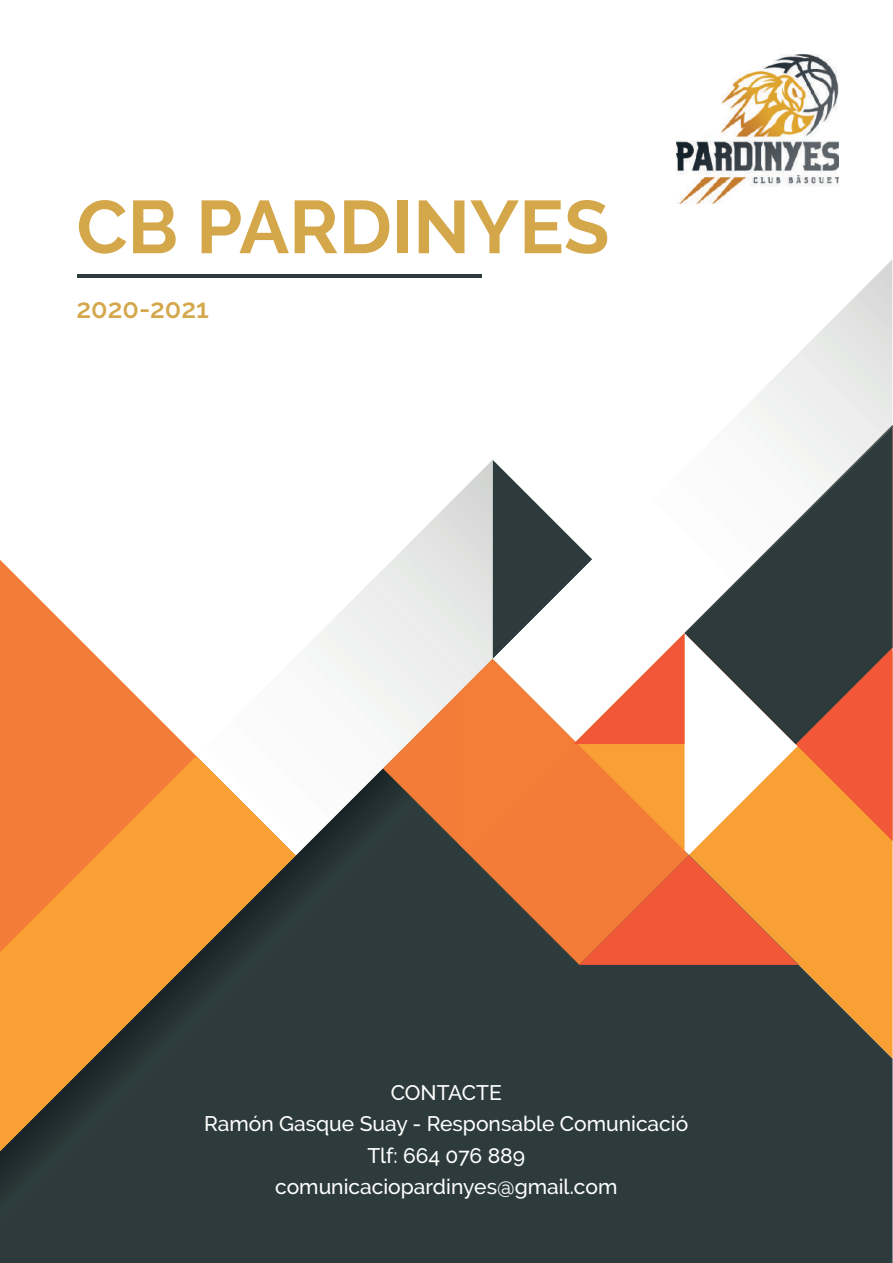
<style>
.page{position:relative;width:893px;height:1263px;background:#fff}
.page>*{position:absolute;margin:0;border:0;box-sizing:border-box;transform-origin:0 0}
.t1{font:700 74.4px "Raleway";color:#d3a74a}
.t2{font:600 26.85px "Raleway";color:#d3a74a}
.t3{font:500 21px/31.5px "Raleway";color:#fff;text-align:center}
</style>
<div class="page">
<svg style="left:0;top:841px;width:892px;height:422px;background:#43453b"></svg>
<div style="left:0;top:1151px;width:493px;height:72px;background:#2e3b3c"></div>
<svg style="left:799px;top:744px;width:93px;height:97px;background:#f47a36"></svg>
<img style="left:0;top:460px;width:493px;height:691px">
<svg style="left:0;top:756px;width:296px;height:395px;background:#aa763f"></svg>
<img style="left:746px;top:260px;width:146px;height:482px">
<img style="left:746px;top:425px;width:146px;height:209px">
<img style="left:459px;top:852px;width:8px;height:8px">
<img style="left:459px;top:659px;width:34px;height:193px">
<svg style="left:493px;top:460px;width:306px;height:505px"></svg>
<hr style="left:77px;top:274px;width:404px;height:3px;background:#2e3b3c">
<img style="left:676px;top:54px;width:163px;height:149px">
<h1 class="t1" style="left:77px;top:185px;width:534px">CB PARDINYES</h1>
<p class="t2" style="left:77px;top:293px;width:134px">2020-2021</p>
<p class="t3" style="left:204px;top:1077px;width:486px">CONTACTE<br>Ramón Gasque Suay - Responsable Comunicació<br>Tlf: 664 076 889 comunicaciopardinyes@gmail.com</p>
</div>
